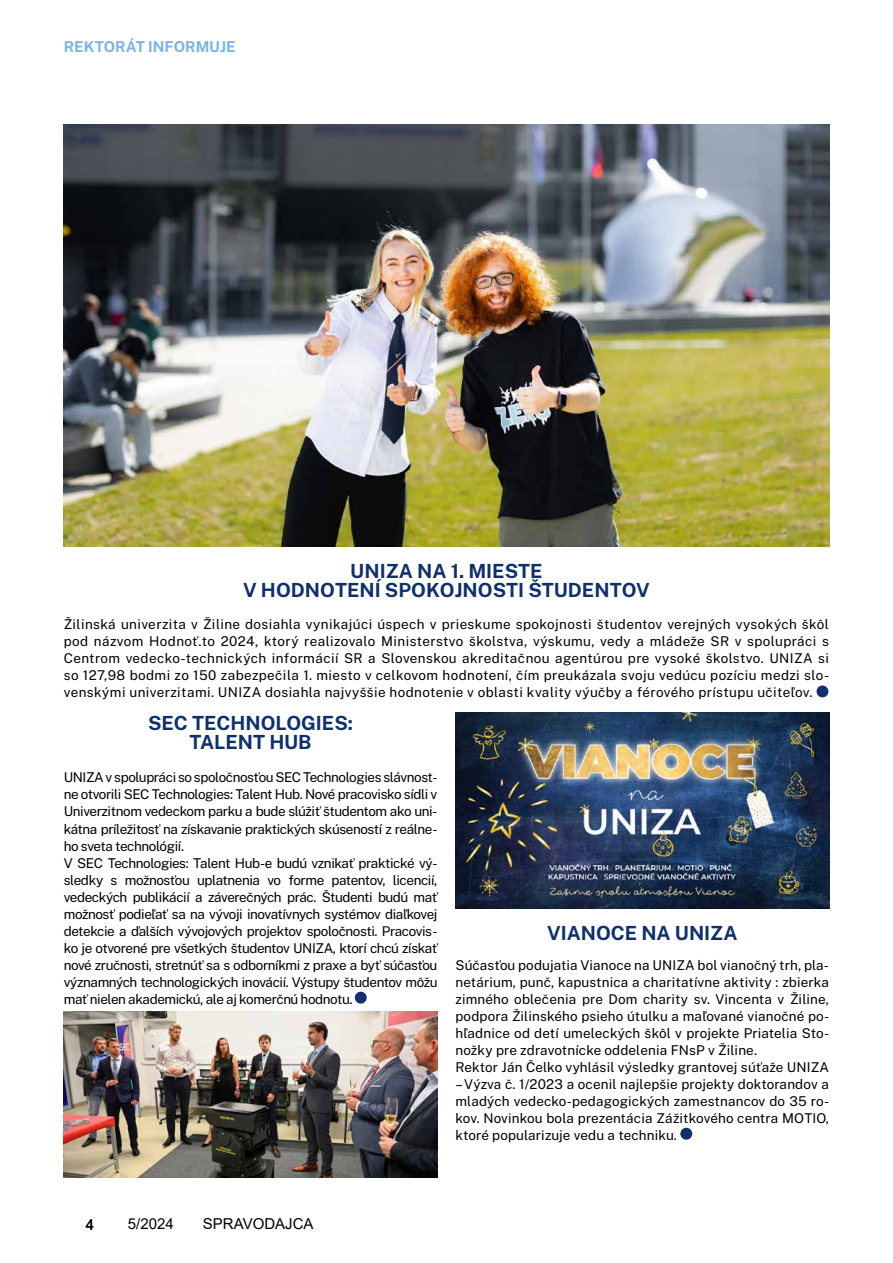
<style>
.page{position:relative;width:893px;height:1263px;background:#fff}
.page>*{position:absolute;margin:0;border:0;box-sizing:border-box;transform-origin:0 0}
.t1{font:700 19.5px/19.5px "Public Sans";color:#0f306d;text-align:center}
.t2{font:15px "Arial";color:#000}
.t3{font:700 15px "Public Sans";color:#7db3e1}
.t4{font:13.5px/17px "Public Sans";letter-spacing:-.03em;color:#000;text-align:justify}
.t5{font:13.5px/17px "Public Sans";letter-spacing:.01em;color:#000}
</style>
<div class="page">
<div style="left:680px;top:1128px;width:12px;height:12px;background:#0f306d;border-radius:50%"></div>
<div style="left:816px;top:685px;width:12px;height:12px;background:#0f306d;border-radius:50%"></div>
<div style="left:355px;top:992px;width:12px;height:11px;background:#0f306d;border-radius:50%"></div>
<img style="left:64px;top:1011px;width:373px;height:167px">
<img style="left:455px;top:712px;width:374px;height:196px">
<img style="left:64px;top:124px;width:765px;height:422px">
<p class="t3" style="left:64px;top:36px;width:173px">REKTORÁT INFORMUJE</p>
<h1 class="t1" style="left:243px;top:560px;width:408px">UNIZA NA 1. MIESTE<br>V HODNOTENÍ SPOKOJNOSTI ŠTUDENTOV</h1>
<p class="t4" style="left:64px;top:615px;width:767px">Žilinská univerzita v Žiline dosiahla vynikajúci úspech v prieskume spokojnosti študentov verejných vysokých škôl pod názvom Hodnoť.to 2024, ktorý realizovalo Ministerstvo školstva, výskumu, vedy a mládeže SR v spolupráci s Centrom vedecko-technických informácií SR a Slovenskou akreditačnou agentúrou pre vysoké školstvo. UNIZA si so 127,98 bodmi zo 150 zabezpečila 1. miesto v celkovom hodnotení, čím preukázala svoju vedúcu pozíciu medzi slo&shy;venskými univerzitami. UNIZA dosiahla najvyššie hodnotenie v oblasti kvality výučby a férového prístupu učiteľov.</p>
<h1 class="t1" style="left:148px;top:712px;width:206px">SEC TECHNOLOGIES:<br>TALENT HUB</h1>
<p class="t4" style="left:64px;top:768px;width:375px;text-align:left">UNIZA v spolupráci so spoločnosťou SEC Technologies slávnost&shy;ne otvorili SEC Technologies: Talent Hub. Nové pracovisko sídli v Univerzitnom vedeckom parku a bude slúžiť študentom ako uni&shy;kátna príležitosť na získavanie praktických skúseností z reálne&shy;ho sveta technológií.<br>V SEC Technologies: Talent Hub-e budú vznikať praktické vý&shy;sledky s možnosťou uplatnenia vo forme patentov, licencií, vedeckých publikácií a záverečných prác. Študenti budú mať možnosť podieľať sa na vývoji inovatívnych systémov diaľkovej detekcie a ďalších vývojových projektov spoločnosti. Pracovis&shy;ko je otvorené pre všetkých študentov UNIZA, ktorí chcú získať nové zručnosti, stretnúť sa s odborníkmi z praxe a byť súčasťou významných technologických inovácií. Výstupy študentov môžu mať nielen akademickú, ale aj komerčnú hodnotu.</p>
<h1 class="t1" style="left:547px;top:922px;width:192px">VIANOCE NA UNIZA</h1>
<p class="t5" style="left:455px;top:955px;width:375px">Súčasťou podujatia Vianoce na UNIZA bol vianočný trh, pla&shy;netárium, punč, kapustnica a charitatívne aktivity : zbierka zimného oblečenia pre Dom charity sv. Vincenta v Žiline, podpora Žilinského psieho útulku a maľované vianočné po&shy;hľadnice od detí umeleckých škôl v projekte Priatelia Sto&shy;nožky pre zdravotnícke oddelenia FNsP v Žiline.<br>Rektor Ján Čelko vyhlásil výsledky grantovej súťaže UNIZA</p>
<p class="t4" style="left:455px;top:1074px;width:375px">– Výzva č. 1/2023 a ocenil najlepšie projekty doktorandov a mladých vedecko-pedagogických zamestnancov do 35 ro&shy;kov. Novinkou bola prezentácia Zážitkového centra MOTIO, ktoré popularizuje vedu a techniku.</p>
<p class="t2" style="left:86px;top:1214px;width:10px">4</p>
<p class="t2" style="left:128px;top:1214px;width:47px">5/2024</p>
<p class="t2" style="left:203px;top:1214px;width:112px">SPRAVODAJCA</p>
</div>
